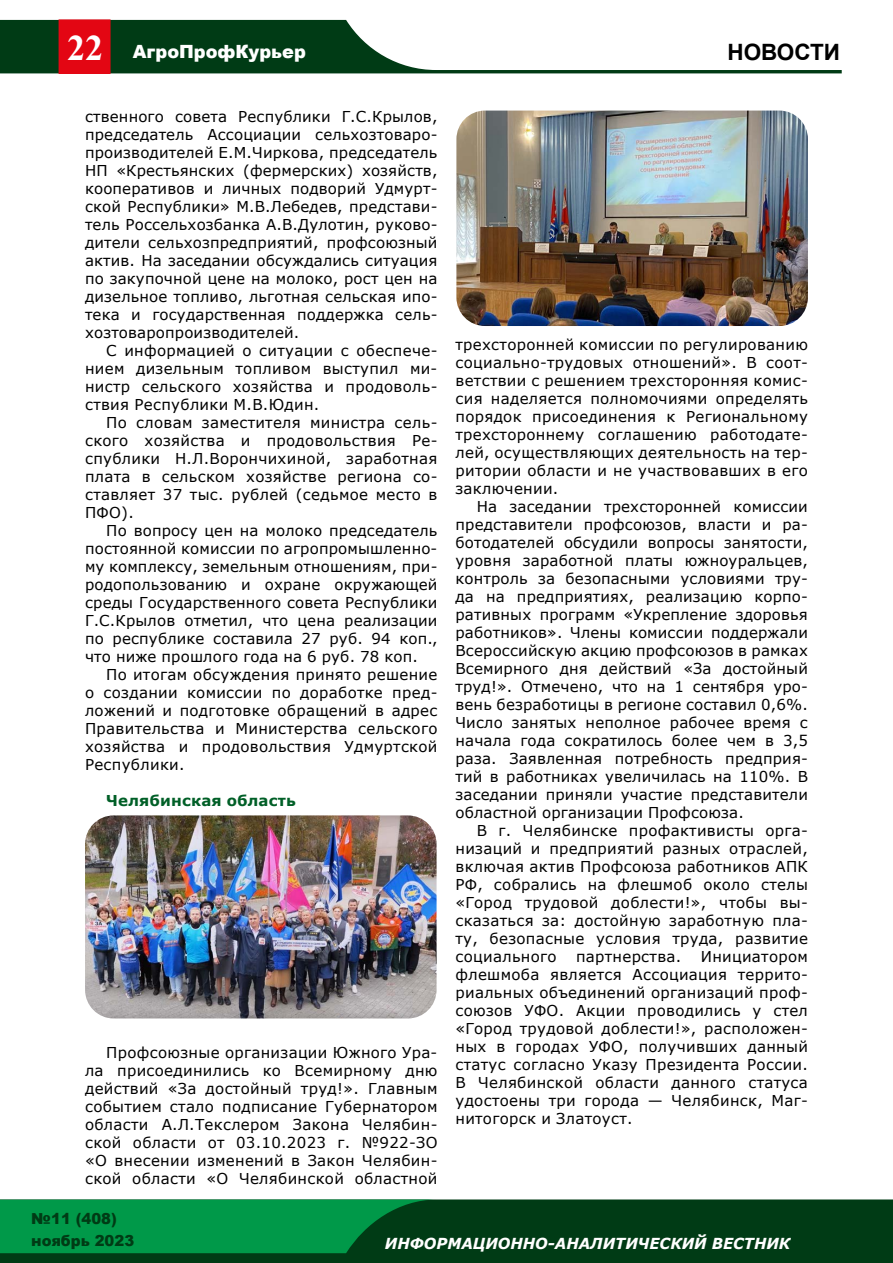
<style>
.page{position:relative;width:893px;height:1263px;background:#fff}
.page>*{position:absolute;margin:0;border:0;box-sizing:border-box;transform-origin:0 0}
.t1{font:700 36px "Times New Roman";color:#fff}
.t2{font:700 22.5px "Arial";color:#000}
.t3{font:900 18.15px "Arial";color:#fff}
.t4{font:italic 700 15.15px "Verdana";color:#fff}
.t5{font:900 15.15px/21.5px "Arial";color:#003b15}
.t6{font:15px/18px "Verdana";letter-spacing:.02em;color:#000;text-align:justify}
.t7{font:700 15px "Verdana";letter-spacing:.01em;color:#005f27}
</style>
<div class="page">
<svg style="left:0;top:20px;width:842px;height:53px"></svg>
<div style="left:59px;top:20px;width:51px;height:53px;background:#e30613"></div>
<div style="left:59px;top:19px;width:51px;height:55px;border:1px solid #e30613"></div>
<div style="left:0;top:1199px;width:893px;height:64px;background:#003b15"></div>
<svg style="left:0;top:1199px;width:436px;height:54px;background:#018b42"></svg>
<img style="left:85px;top:815px;width:352px;height:203px">
<img style="left:456px;top:111px;width:352px;height:215px">
<h1 class="t1" style="left:67px;top:22px;width:37px">22</h1>
<h2 class="t2" style="left:727px;top:36px;width:114px">НОВОСТИ</h2>
<p class="t3" style="left:133px;top:38px;width:175px">АгроПрофКурьер</p>
<p class="t6" style="left:85px;top:107px;width:354px">ственного совета Республики Г.С.Крылов, председатель Ассоциации сельхозтоваро&shy;производителей Е.М.Чиркова, председатель НП «Крестьянских (фермерских) хозяйств, кооперативов и личных подворий Удмурт&shy;ской Республики» М.В.Лебедев, представи&shy;тель Россельхозбанка А.В.Дулотин, руково&shy;дители сельхозпредприятий, профсоюзный актив. На заседании обсуждались ситуация по закупочной цене на молоко, рост цен на дизельное топливо, льготная сельская ипо&shy;тека и государственная поддержка сель&shy;хозтоваропроизводителей.</p>
<p class="t6" style="left:85px;top:341px;width:354px;text-indent:21px">С информацией о ситуации с обеспече&shy;нием дизельным топливом выступил ми&shy;нистр сельского хозяйства и продоволь&shy;ствия Республики М.В.Юдин.</p>
<p class="t6" style="left:85px;top:413px;width:354px;text-indent:21px">По словам заместителя министра сель&shy;ского хозяйства и продовольствия Ре&shy;спублики Н.Л.Ворончихиной, заработная плата в сельском хозяйстве региона со&shy;ставляет 37 тыс. рублей (седьмое место в ПФО).</p>
<p class="t6" style="left:85px;top:521px;width:354px;text-indent:21px">По вопросу цен на молоко председатель постоянной комиссии по агропромышленно&shy;му комплексу, земельным отношениям, при&shy;родопользованию и охране окружающей среды Государственного совета Республики Г.С.Крылов отметил, что цена реализации по республике составила 27 руб. 94 коп., что ниже прошлого года на 6 руб. 78 коп.</p>
<p class="t6" style="left:85px;top:665px;width:354px;text-indent:21px">По итогам обсуждения принято решение о создании комиссии по доработке пред&shy;ложений и подготовке обращений в адрес Правительства и Министерства сельского хозяйства и продовольствия Удмуртской Республики.</p>
<p class="t7" style="left:106px;top:790px;width:191px">Челябинская область</p>
<p class="t6" style="left:85px;top:1043px;width:354px;text-indent:21px">Профсоюзные организации Южного Ура&shy;ла присоединились ко Всемирному дню действий «За достойный труд!». Главным событием стало подписание Губернатором области А.Л.Текслером Закона Челябин&shy;ской области от 03.10.2023 г. №922-ЗО «О внесении изменений в Закон Челябин&shy;ской области «О Челябинской областной</p>
<p class="t6" style="left:455px;top:336px;width:354px">трехсторонней комиссии по регулированию социально-трудовых отношений». В соот&shy;ветствии с решением трехсторонняя комис&shy;сия наделяется полномочиями определять порядок присоединения к Региональному трехстороннему соглашению работодате&shy;лей, осуществляющих деятельность на тер&shy;ритории области и не участвовавших в его заключении.</p>
<p class="t6" style="left:455px;top:498px;width:354px;text-indent:21px">На заседании трехсторонней комиссии представители профсоюзов, власти и ра&shy;ботодателей обсудили вопросы занятости, уровня заработной платы южноуральцев, контроль за безопасными условиями тру&shy;да на предприятиях, реализацию корпо&shy;ративных программ «Укрепление здоровья работников». Члены комиссии поддержали Всероссийскую акцию профсоюзов в рамках Всемирного дня действий «За достойный труд!». Отмечено, что на 1 сентября уро&shy;вень безработицы в регионе составил 0,6%.<br>Число занятых неполное рабочее время с начала года сократилось более чем в 3,5 раза. Заявленная потребность предприя&shy;тий в работниках увеличилась на 110%. В заседании приняли участие представители областной организации Профсоюза.</p>
<p class="t6" style="left:455px;top:822px;width:354px;text-indent:21px">В г. Челябинске профактивисты орга&shy;низаций и предприятий разных отраслей, включая актив Профсоюза работников АПК РФ, собрались на флешмоб около стелы «Город трудовой доблести!», чтобы вы&shy;сказаться за: достойную заработную пла&shy;ту, безопасные условия труда, развитие социального</p>
<p class="t6" style="left:455px;top:948px;width:354px;text-align:left;text-indent:245px">Инициатором флешмоба является Ассоциация террито&shy;риальных объединений организаций проф&shy;союзов УФО. Акции проводились у стел «Город трудовой доблести!», расположен&shy;ных в городах УФО, получивших данный статус согласно Указу Президента России.<br>В Челябинской области данного статуса удостоены три города — Челябинск, Маг&shy;нитогорск и Златоуст.</p>
<p class="t6" style="left:576px;top:948px;width:107px">партнерства.</p>
<p class="t5" style="left:31px;top:1208px;width:104px">№11 (408) ноябрь 2023</p>
<p class="t4" style="left:385px;top:1233px;width:407px">ИНФОРМАЦИОННО-АНАЛИТИЧЕСКИЙ ВЕСТНИК</p>
</div>
